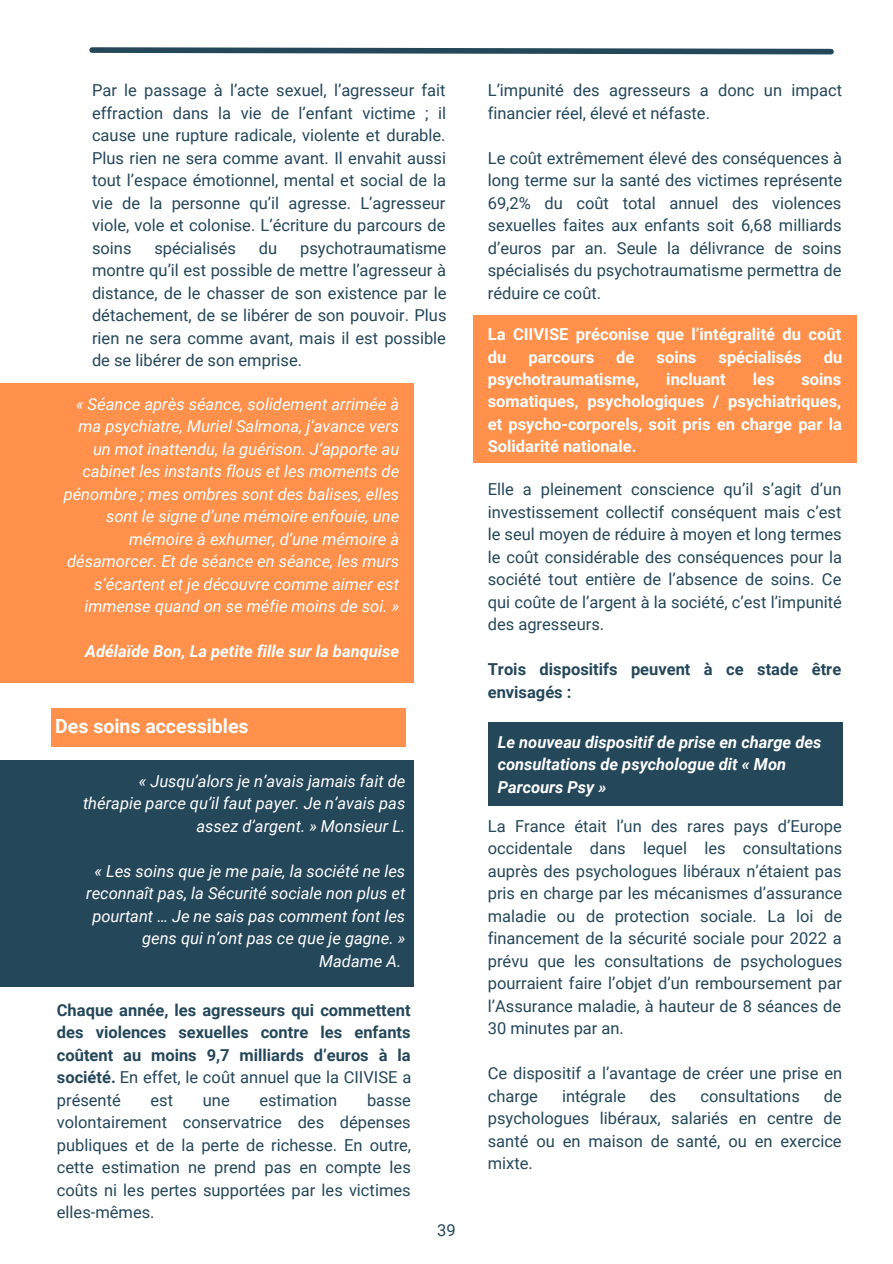
<style>
.page{position:relative;width:893px;height:1264px;background:#fff}
.page>*{position:absolute;margin:0;border:0;box-sizing:border-box;transform-origin:0 0}
.t1{font:700 19.5px "Roboto";color:#fff}
.t2{font:16.5px/22.5px "Roboto";color:#24475a;text-align:justify}
.t3{font:italic 16.5px/22.5px "Roboto";color:#fff;text-align:right}
.t4{font:700 16.5px/22.5px "Roboto";color:#24475a;text-align:justify}
.t5{font:700 16.5px/22.5px "Roboto";color:#fffffe}
.t6{font:italic 700 16.5px/22.5px "Roboto";color:#fff}
.s1{font-weight:400}
</style>
<div class="page">
<svg style="left:89px;top:47px;width:745px;height:8px"></svg>
<div style="left:0;top:383px;width:413px;height:299px;background:#ff914d"></div>
<div style="left:51px;top:708px;width:354px;height:38px;background:#ff914d"></div>
<div style="left:0;top:760px;width:413px;height:227px;background:#25475a"></div>
<div style="left:473px;top:315px;width:383px;height:147px;background:#ff914d"></div>
<div style="left:487px;top:721px;width:355px;height:84px;background:#25475a"></div>
<p class="t2" style="left:92px;top:79px;width:356px">Par le passage à l’acte sexuel, l’agresseur fait effraction dans la vie de l’enfant victime ; il cause une rupture radicale, violente et durable.<br>Plus rien ne sera comme avant. Il envahit aussi tout l’espace émotionnel, mental et social de la vie de la personne qu’il agresse. L’agresseur viole, vole et colonise. L’écriture du parcours de soins</p>
<p class="t2" style="left:92px;top:237px;width:356px;text-indent:208px">psychotraumatisme montre qu’il est possible de mettre l’agresseur à distance, de le chasser de son existence par le détachement, de se libérer de son pouvoir. Plus rien ne sera comme avant, mais il est possible de se libérer de son emprise.</p>
<p class="t3" style="left:64px;top:393px;width:337px">« Séance après séance, solidement arrimée à ma psychiatre, Muriel Salmona, j’avance vers un mot inattendu, la guérison. J’apporte au cabinet les instants flous et les moments de pénombre ; mes ombres sont des balises, elles sont le signe d’une mémoire enfouie, une mémoire à exhumer, d’une mémoire à désamorcer. Et de séance en séance, les murs s’écartent et je découvre comme aimer est immense quand on se méfie moins de soi. »</p>
<p class="t6" style="left:85px;top:640px;width:315px">Adélaïde Bon, La petite fille sur la banquise</p>
<p class="t2" style="left:154px;top:237px;width:83px">spécialisés</p>
<p class="t2" style="left:259px;top:237px;width:20px">du</p>
<p class="t1" style="left:55px;top:715px;width:195px">Des soins accessibles</p>
<p class="t3" style="left:83px;top:769px;width:324px">« Jusqu’alors je n’avais jamais fait de thérapie parce qu’il faut payer. Je n’avais pas assez d’argent. » Monsieur L.</p>
<p class="t3" style="left:86px;top:859px;width:320px">« Les soins que je me paie, la société ne les reconnaît pas, la Sécurité sociale non plus et pourtant … Je ne sais pas comment font les gens qui n’ont pas ce que je gagne. » Madame A.</p>
<p class="t4" style="left:57px;top:999px;width:356px">Chaque année, les agresseurs qui commettent des violences sexuelles contre les enfants coûtent au moins 9,7 milliards d’euros à la société. <span class="s1">En effet, le coût annuel que la CIIVISE a présenté</span></p>
<p class="t2" style="left:57px;top:1088px;width:356px;text-indent:310px">basse volontairement conservatrice des dépenses publiques et de la perte de richesse. En outre, cette estimation ne prend pas en compte les coûts ni les pertes supportées par les victimes elles-mêmes.</p>
<p class="t2" style="left:150px;top:1088px;width:24px">est</p>
<p class="t2" style="left:203px;top:1088px;width:28px">une</p>
<p class="t2" style="left:259px;top:1088px;width:79px">estimation</p>
<p class="t2" style="left:437px;top:1219px;width:20px">39</p>
<p class="t2" style="left:487px;top:79px;width:356px">L’impunité des agresseurs a donc un impact financier réel, élevé et néfaste.</p>
<p class="t2" style="left:487px;top:147px;width:356px">Le coût extrêmement élevé des conséquences à long terme sur la santé des victimes représente 69,2% du coût total annuel des violences sexuelles faites aux enfants soit 6,68 milliards d’euros par an. Seule la délivrance de soins spécialisés du psychotraumatisme permettra de réduire ce coût.</p>
<p class="t5" style="left:487px;top:323px;width:355px">La CIIVISE préconise que l’intégralité du coût du</p>
<p class="t5" style="left:528px;top:345px;width:67px">parcours</p>
<p class="t5" style="left:616px;top:345px;width:20px">de</p>
<p class="t5" style="left:656px;top:345px;width:41px">soins</p>
<p class="t5" style="left:718px;top:345px;width:85px">spécialisés</p>
<p class="t5" style="left:823px;top:345px;width:20px">du</p>
<p class="t5" style="left:487px;top:368px;width:153px">psychotraumatisme,</p>
<p class="t5" style="left:666px;top:368px;width:61px">incluant</p>
<p class="t5" style="left:752px;top:368px;width:23px">les</p>
<p class="t5" style="left:487px;top:368px;width:355px;text-align:justify;text-indent:313px">soins somatiques, psychologiques / psychiatriques, et psycho-corporels, soit pris en charge par la Solidarité nationale.</p>
<p class="t2" style="left:487px;top:478px;width:356px">Elle a pleinement conscience qu’il s’agit d’un investissement collectif conséquent mais c’est le seul moyen de réduire à moyen et long termes le coût considérable des conséquences pour la société tout entière de l’absence de soins. Ce qui coûte de l’argent à la société, c’est l’impunité des agresseurs.</p>
<p class="t4" style="left:487px;top:658px;width:355px">Trois dispositifs peuvent à ce stade être envisagés :</p>
<p class="t6" style="left:497px;top:731px;width:325px">Le nouveau dispositif de prise en charge des consultations de psychologue dit « Mon<br>Parcours Psy »</p>
<p class="t2" style="left:487px;top:814px;width:356px">La France était l’un des rares pays d’Europe occidentale dans lequel les consultations auprès des psychologues libéraux n’étaient pas pris en charge par les mécanismes d’assurance maladie ou de protection sociale. La loi de financement de la sécurité sociale pour 2022 a prévu que les consultations de psychologues pourraient faire l’objet d’un remboursement par l’Assurance maladie, à hauteur de 8 séances de 30 minutes par an.</p>
<p class="t2" style="left:487px;top:1062px;width:356px">Ce dispositif a l’avantage de créer une prise en charge</p>
<p class="t2" style="left:487px;top:1084px;width:355px;text-indent:336px">de psychologues libéraux, salariés en centre de santé ou en maison de santé, ou en exercice mixte.</p>
<p class="t2" style="left:562px;top:1084px;width:65px">intégrale</p>
<p class="t2" style="left:649px;top:1084px;width:28px">des</p>
<p class="t2" style="left:700px;top:1084px;width:101px">consultations</p>
</div>
